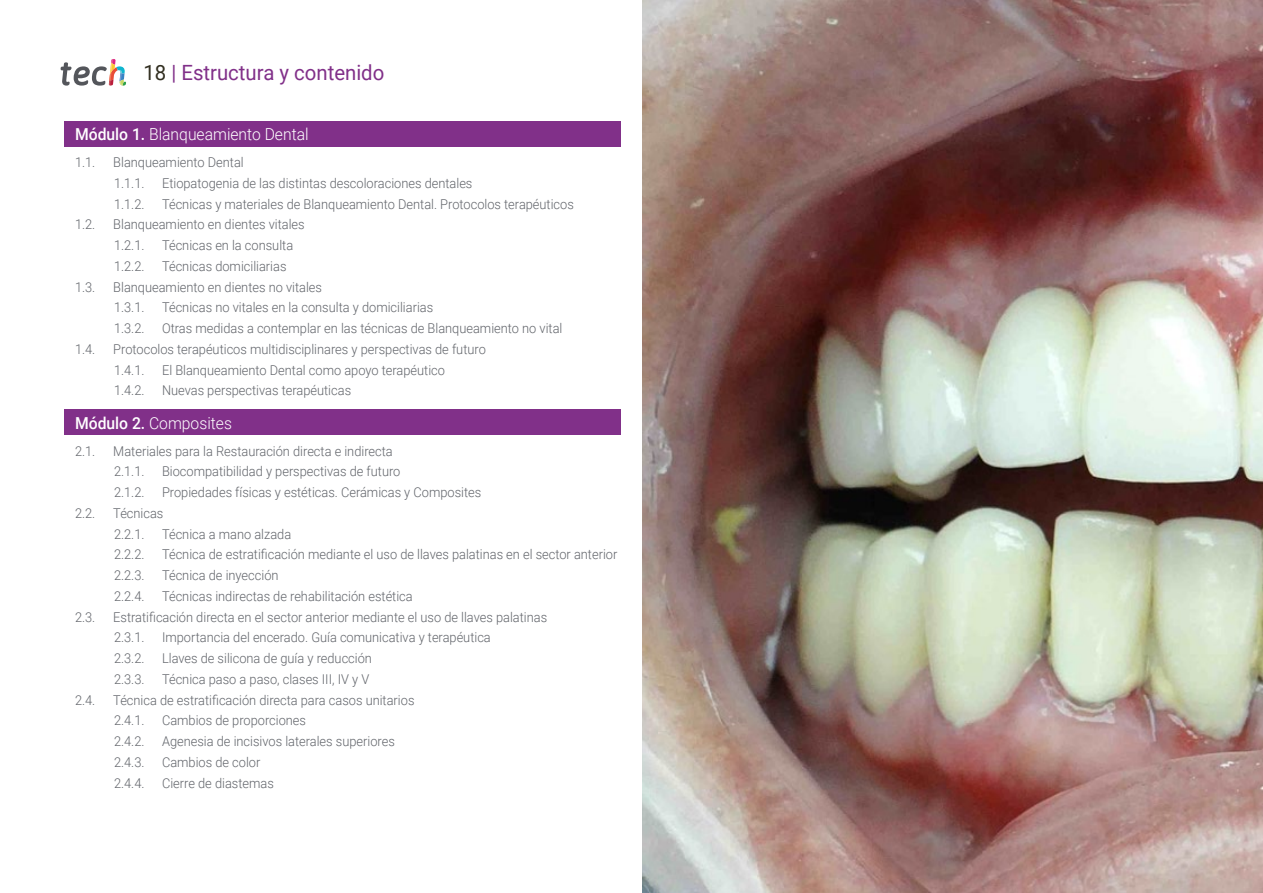
<style>
.page{position:relative;width:1263px;height:893px;background:#fff}
.page>*{position:absolute;margin:0;border:0;box-sizing:border-box;transform-origin:0 0}
.t1{font:21px "Roboto";color:#813089}
.t2{font:300 16.5px "Roboto";color:#fff;scale:.95 1}
.t3{font:300 13.5px/20.7px "Roboto";color:#61646a;scale:.95 1}
.s1{color:#312e20}
.s2{font-weight:500}
</style>
<div class="page">
<img style="left:642px;top:0;width:621px;height:893px">
<div style="left:64px;top:121px;width:557px;height:25px;background:#813089"></div>
<div style="left:64px;top:410px;width:557px;height:25px;background:#813089"></div>
<svg style="left:61px;top:59px;width:65px;height:27px"></svg>
<h1 class="t1" style="left:144px;top:57px;width:242px"><span class="s1">18</span> | Estructura y contenido</h1>
<p class="t2" style="left:75px;top:123px;width:247px"><span class="s2">Módulo 1.</span> Blanqueamiento Dental</p>
<p class="t3" style="left:75px;top:151px;width:23px">1.1.</p>
<p class="t3" style="left:113px;top:151px;width:139px">Blanqueamiento Dental<br>1.1.1.</p>
<p class="t3" style="left:162px;top:172px;width:328px">Etiopatogenia de las distintas descoloraciones dentales</p>
<p class="t3" style="left:114px;top:193px;width:34px">1.1.2.</p>
<p class="t3" style="left:162px;top:193px;width:435px">Técnicas y materiales de Blanqueamiento Dental. Protocolos terapéuticos</p>
<p class="t3" style="left:75px;top:214px;width:23px">1.2.</p>
<p class="t3" style="left:113px;top:214px;width:203px">Blanqueamiento en dientes vitales<br>1.2.1.</p>
<p class="t3" style="left:162px;top:234px;width:140px">Técnicas en la consulta</p>
<p class="t3" style="left:114px;top:255px;width:34px">1.2.2.</p>
<p class="t3" style="left:162px;top:255px;width:133px">Técnicas domiciliarias</p>
<p class="t3" style="left:75px;top:276px;width:23px">1.3.</p>
<p class="t3" style="left:113px;top:276px;width:221px">Blanqueamiento en dientes no vitales<br>1.3.1.</p>
<p class="t3" style="left:162px;top:297px;width:287px">Técnicas no vitales en la consulta y domiciliarias</p>
<p class="t3" style="left:114px;top:317px;width:34px">1.3.2.</p>
<p class="t3" style="left:162px;top:317px;width:423px">Otras medidas a contemplar en las técnicas de Blanqueamiento no vital</p>
<p class="t3" style="left:75px;top:338px;width:23px">1.4.</p>
<p class="t3" style="left:113px;top:338px;width:394px">Protocolos terapéuticos multidisciplinares y perspectivas de futuro<br>1.4.1.</p>
<p class="t3" style="left:162px;top:359px;width:299px">El Blanqueamiento Dental como apoyo terapéutico</p>
<p class="t3" style="left:114px;top:380px;width:34px">1.4.2.</p>
<p class="t3" style="left:162px;top:380px;width:201px">Nuevas perspectivas terapéuticas</p>
<p class="t2" style="left:75px;top:411px;width:167px"><span class="s2">Módulo 2.</span> Composites</p>
<p class="t3" style="left:75px;top:440px;width:23px">2.1.</p>
<p class="t3" style="left:113px;top:440px;width:296px">Materiales para la Restauración directa e indirecta<br>2.1.1.</p>
<p class="t3" style="left:162px;top:461px;width:252px">Biocompatibilidad y perspectivas de futuro</p>
<p class="t3" style="left:114px;top:481px;width:34px">2.1.2.</p>
<p class="t3" style="left:162px;top:481px;width:337px">Propiedades físicas y estéticas. Cerámicas y Composites</p>
<p class="t3" style="left:75px;top:502px;width:23px">2.2.</p>
<p class="t3" style="left:113px;top:502px;width:54px">Técnicas<br>2.2.1.</p>
<p class="t3" style="left:162px;top:523px;width:138px">Técnica a mano alzada</p>
<p class="t3" style="left:114px;top:544px;width:34px">2.2.2.</p>
<p class="t3" style="left:162px;top:544px;width:481px">Técnica de estratificación mediante el uso de llaves palatinas en el sector anterior</p>
<p class="t3" style="left:114px;top:564px;width:34px">2.2.3.</p>
<p class="t3" style="left:162px;top:564px;width:124px">Técnica de inyección</p>
<p class="t3" style="left:114px;top:585px;width:34px">2.2.4.</p>
<p class="t3" style="left:162px;top:585px;width:265px">Técnicas indirectas de rehabilitación estética</p>
<p class="t3" style="left:75px;top:606px;width:23px">2.3.</p>
<p class="t3" style="left:113px;top:606px;width:458px">Estratificación directa en el sector anterior mediante el uso de llaves palatinas<br>2.3.1.</p>
<p class="t3" style="left:162px;top:627px;width:348px">Importancia del encerado. Guía comunicativa y terapéutica</p>
<p class="t3" style="left:114px;top:647px;width:34px">2.3.2.</p>
<p class="t3" style="left:162px;top:647px;width:222px">Llaves de silicona de guía y reducción</p>
<p class="t3" style="left:114px;top:668px;width:34px">2.3.3.</p>
<p class="t3" style="left:162px;top:668px;width:220px">Técnica paso a paso, clases III, IV y V</p>
<p class="t3" style="left:75px;top:689px;width:23px">2.4.</p>
<p class="t3" style="left:113px;top:689px;width:319px">Técnica de estratificación directa para casos unitarios<br>2.4.1.</p>
<p class="t3" style="left:162px;top:710px;width:153px">Cambios de proporciones</p>
<p class="t3" style="left:114px;top:730px;width:34px">2.4.2.</p>
<p class="t3" style="left:162px;top:730px;width:247px">Agenesia de incisivos laterales superiores</p>
<p class="t3" style="left:114px;top:751px;width:34px">2.4.3.</p>
<p class="t3" style="left:162px;top:751px;width:105px">Cambios de color</p>
<p class="t3" style="left:114px;top:772px;width:34px">2.4.4.</p>
<p class="t3" style="left:162px;top:772px;width:119px">Cierre de diastemas</p>
</div>
